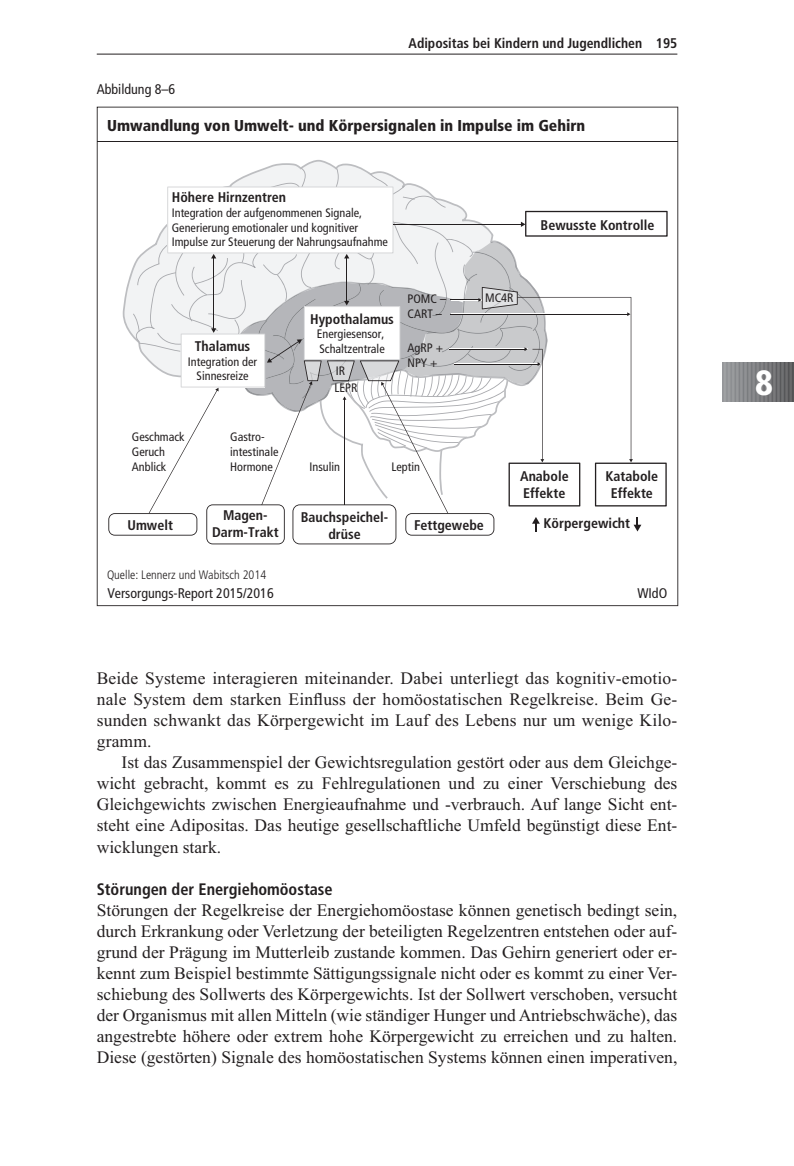
<style>
.page{position:relative;width:794px;height:1166px;background:#fff}
.page>*{position:absolute;margin:0;border:0;box-sizing:border-box;transform-origin:0 0}
.t1{font:900 condensed 35px "Frutiger";color:#fff}
.t2{font:17.5px/21px "Times New Roman";color:#231f20;text-align:justify}
.t3{font:700 condensed 16.62px "Frutiger";color:#231f20}
.t4{font:900 condensed 15.75px "Frutiger";color:#231f20}
.t5{font:700 condensed 14px/16.8px "Frutiger LT Pro";color:#231f20;text-align:center}
.t6{font:condensed 14px "Frutiger";color:#231f20}
.t7{font:700 condensed 14px "Frutiger";color:#231f20}
.t8{font:condensed 12.25px/14.7px "Frutiger LT Pro";color:#231f20}
.t9{font:300 condensed 12.25px "Frutiger";color:#231f20}
</style>
<div class="page">
<hr style="left:97px;top:54px;width:580px;height:1px;background:#231f20">
<hr style="left:722px;top:362px;width:1px;height:40px;background:#919396">
<hr style="left:723px;top:362px;width:1px;height:40px;background:#909295">
<hr style="left:724px;top:362px;width:1px;height:40px;background:#8f9194">
<hr style="left:725px;top:362px;width:1px;height:40px;background:#8e9093">
<hr style="left:726px;top:362px;width:1px;height:40px;background:#8d8f92">
<hr style="left:727px;top:362px;width:1px;height:40px;background:#8d8f92">
<hr style="left:728px;top:362px;width:1px;height:40px;background:#8b8d90">
<hr style="left:729px;top:362px;width:1px;height:40px;background:#8a8c8f">
<hr style="left:730px;top:362px;width:1px;height:40px;background:#8a8c8f">
<hr style="left:731px;top:362px;width:1px;height:40px;background:#898b8e">
<hr style="left:732px;top:362px;width:1px;height:40px;background:#87898c">
<hr style="left:733px;top:362px;width:1px;height:40px;background:#87898c">
<hr style="left:734px;top:362px;width:1px;height:40px;background:#86888b">
<hr style="left:735px;top:362px;width:1px;height:40px;background:#85878a">
<hr style="left:736px;top:362px;width:1px;height:40px;background:#848689">
<hr style="left:737px;top:362px;width:1px;height:40px;background:#838588">
<hr style="left:738px;top:362px;width:1px;height:40px;background:#828487">
<hr style="left:739px;top:362px;width:1px;height:40px;background:#818386">
<hr style="left:740px;top:362px;width:1px;height:40px;background:#808285">
<hr style="left:741px;top:362px;width:1px;height:40px;background:#7f8184">
<hr style="left:742px;top:362px;width:1px;height:40px;background:#7e8083">
<hr style="left:743px;top:362px;width:1px;height:40px;background:#7e8083">
<hr style="left:744px;top:362px;width:1px;height:40px;background:#7c7e81">
<hr style="left:745px;top:362px;width:1px;height:40px;background:#7b7d80">
<hr style="left:746px;top:362px;width:1px;height:40px;background:#7b7d80">
<hr style="left:747px;top:362px;width:1px;height:40px;background:#7a7c7f">
<hr style="left:748px;top:362px;width:1px;height:40px;background:#787a7d">
<hr style="left:749px;top:362px;width:1px;height:40px;background:#78797c">
<hr style="left:750px;top:362px;width:1px;height:40px;background:#77787b">
<hr style="left:751px;top:362px;width:1px;height:40px;background:#76787b">
<hr style="left:752px;top:362px;width:1px;height:40px;background:#757679">
<hr style="left:753px;top:362px;width:1px;height:40px;background:#747578">
<hr style="left:754px;top:362px;width:1px;height:40px;background:#737477">
<hr style="left:755px;top:362px;width:1px;height:40px;background:#727477">
<hr style="left:756px;top:362px;width:1px;height:40px;background:#717275">
<hr style="left:757px;top:362px;width:1px;height:40px;background:#707174">
<hr style="left:758px;top:362px;width:1px;height:40px;background:#6f7073">
<hr style="left:759px;top:362px;width:1px;height:40px;background:#6f7073">
<hr style="left:760px;top:362px;width:1px;height:40px;background:#6d6e71">
<hr style="left:761px;top:362px;width:1px;height:40px;background:#6c6d70">
<hr style="left:762px;top:362px;width:1px;height:40px;background:#6c6c6f">
<hr style="left:763px;top:362px;width:1px;height:40px;background:#6b6b6e">
<hr style="left:764px;top:362px;width:1px;height:40px;background:#6a6b6e">
<hr style="left:765px;top:362px;width:1px;height:40px;background:#69696c">
<hr style="left:766px;top:362px;width:1px;height:40px;background:#68686b">
<hr style="left:767px;top:362px;width:1px;height:40px;background:#67676a">
<hr style="left:768px;top:362px;width:1px;height:40px;background:#66676a">
<hr style="left:769px;top:362px;width:1px;height:40px;background:#656568">
<hr style="left:770px;top:362px;width:1px;height:40px;background:#646467">
<hr style="left:771px;top:362px;width:1px;height:40px;background:#636366">
<hr style="left:772px;top:362px;width:1px;height:40px;background:#636366">
<hr style="left:773px;top:362px;width:1px;height:40px;background:#616164">
<hr style="left:774px;top:362px;width:1px;height:40px;background:#606063">
<hr style="left:775px;top:362px;width:1px;height:40px;background:#5f5f62">
<hr style="left:776px;top:362px;width:1px;height:40px;background:#5e5e61">
<hr style="left:777px;top:362px;width:1px;height:40px;background:#5c5c5f">
<hr style="left:778px;top:362px;width:1px;height:40px;background:#5b5b5e">
<hr style="left:779px;top:362px;width:1px;height:40px;background:#5a5a5d">
<hr style="left:780px;top:362px;width:1px;height:40px;background:#59595c">
<hr style="left:781px;top:362px;width:1px;height:40px;background:#57585a">
<hr style="left:782px;top:362px;width:1px;height:40px;background:#565759">
<hr style="left:783px;top:362px;width:1px;height:40px;background:#555658">
<hr style="left:784px;top:362px;width:1px;height:40px;background:#545557">
<hr style="left:785px;top:362px;width:1px;height:40px;background:#535355">
<hr style="left:786px;top:362px;width:1px;height:40px;background:#525254">
<hr style="left:787px;top:362px;width:1px;height:40px;background:#515153">
<hr style="left:788px;top:362px;width:1px;height:40px;background:#505052">
<hr style="left:789px;top:362px;width:1px;height:40px;background:#4e4f50">
<hr style="left:790px;top:362px;width:1px;height:40px;background:#4d4e4f">
<hr style="left:791px;top:362px;width:1px;height:40px;background:#4c4d4e">
<hr style="left:792px;top:362px;width:1px;height:40px;background:#4b4c4d">
<hr style="left:793px;top:362px;width:1px;height:40px;background:#494a4b">
<svg style="left:97px;top:107px;width:581px;height:499px"></svg>
<svg style="left:108px;top:168px;width:559px;height:376px"></svg>
<p class="t6" style="left:97px;top:83px;width:80px">Abbildung 8–6</p>
<p class="t7" style="left:409px;top:37px;width:270px">Adipositas bei Kindern und Jugendlichen 195</p>
<p class="t4" style="left:107px;top:119px;width:479px">Umwandlung von Umwelt- und Körpersignalen in Impulse im Gehirn</p>
<p class="t5" style="left:172px;top:190px;width:116px">Höhere Hirnzentren</p>
<p class="t8" style="left:172px;top:206px;width:218px">Integration der aufgenommenen Signale,<br>Generierung emotionaler und kognitiver<br>Impulse zur Steuerung der Nahrungsaufnahme</p>
<p class="t5" style="left:310px;top:312px;width:85px">Hypothalamus</p>
<p class="t8" style="left:317px;top:328px;width:69px">Energiesensor,</p>
<p class="t5" style="left:195px;top:339px;width:57px">Thalamus</p>
<p class="t8" style="left:319px;top:342px;width:67px">Schaltzentrale</p>
<p class="t8" style="left:188px;top:355px;width:71px;text-align:center">Integration der<br>Sinnesreize</p>
<p class="t8" style="left:335px;top:363px;width:24px;line-height:17.5px">IR<br>LEPR</p>
<p class="t8" style="left:407px;top:293px;width:40px">POMC –<br>CART –</p>
<p class="t8" style="left:485px;top:292px;width:30px">MC4R</p>
<p class="t8" style="left:407px;top:342px;width:37px">AgRP +<br>NPY +</p>
<p class="t5" style="left:540px;top:218px;width:115px">Bewusste Kontrolle</p>
<p class="t8" style="left:132px;top:431px;width:54px">Geschmack<br>Geruch<br>Anblick</p>
<p class="t8" style="left:230px;top:431px;width:50px">Gastro&shy;intestinale<br>Hormone</p>
<p class="t8" style="left:309px;top:460px;width:32px">Insulin</p>
<p class="t8" style="left:391px;top:460px;width:30px">Leptin</p>
<p class="t5" style="left:520px;top:469px;width:50px;text-align:left">Anabole<br>Effekte</p>
<p class="t5" style="left:605px;top:469px;width:54px">Katabole<br>Effekte</p>
<p class="t5" style="left:212px;top:508px;width:68px">Magen-<br>Darm-Trakt</p>
<p class="t5" style="left:301px;top:510px;width:89px">Bauchspeichel&shy;drüse</p>
<p class="t5" style="left:414px;top:517px;width:71px">Fettgewebe</p>
<p class="t5" style="left:127px;top:517px;width:47px">Umwelt</p>
<p class="t5" style="left:543px;top:516px;width:88px">Körpergewicht</p>
<p class="t9" style="left:107px;top:570px;width:161px">Quelle: Lennerz und Wabitsch 2014</p>
<p class="t6" style="left:107px;top:587px;width:168px">Versorgungs-Report 2015/2016</p>
<p class="t6" style="left:637px;top:587px;width:31px">WIdO</p>
<p class="t2" style="left:97px;top:670px;width:582px">Beide Systeme interagieren miteinander. Dabei unterliegt das kognitiv-emotio-</p>
<p class="t2" style="left:97px;top:691px;width:582px">nale System dem starken Einfluss der homöostatischen Regelkreise. Beim Ge-</p>
<p class="t2" style="left:97px;top:712px;width:582px">sunden schwankt das Körpergewicht im Lauf des Lebens nur um wenige Kilo-</p>
<p class="t2" style="left:97px;top:733px;width:56px">gramm.</p>
<p class="t2" style="left:122px;top:754px;width:557px">Ist das Zusammenspiel der Gewichtsregulation gestört oder aus dem Gleichge-</p>
<p class="t2" style="left:97px;top:775px;width:582px">wicht gebracht, kommt es zu Fehlregulationen und zu einer Verschiebung des</p>
<p class="t2" style="left:97px;top:796px;width:582px">Gleichgewichts zwischen Energieaufnahme und -verbrauch. Auf lange Sicht ent-</p>
<p class="t2" style="left:97px;top:817px;width:582px">steht eine Adipositas. Das heutige gesellschaftliche Umfeld begünstigt diese Ent-</p>
<p class="t2" style="left:97px;top:838px;width:126px">wicklungen stark.</p>
<p class="t3" style="left:97px;top:882px;width:237px">Störungen der Energiehomöostase</p>
<p class="t2" style="left:97px;top:901px;width:582px">Störungen der Regelkreise der Energiehomöostase können genetisch bedingt sein, durch Erkrankung oder Verletzung der beteiligten Regelzentren entstehen oder auf&shy;grund der Prägung im Mutterleib zustande kommen. Das Gehirn generiert oder er&shy;kennt zum Beispiel bestimmte Sättigungssignale nicht oder es kommt zu einer Ver&shy;schiebung des Sollwerts des Körpergewichts. Ist der Sollwert verschoben, versucht der Organismus mit allen Mitteln (wie ständiger Hunger und Antriebschwäche), das angestrebte höhere oder extrem hohe Körpergewicht zu erreichen und zu halten.<br>Diese (gestörten) Signale des homöostatischen Systems können einen imperativen,</p>
<p class="t1" style="left:755px;top:369px;width:19px">8</p>
</div>
